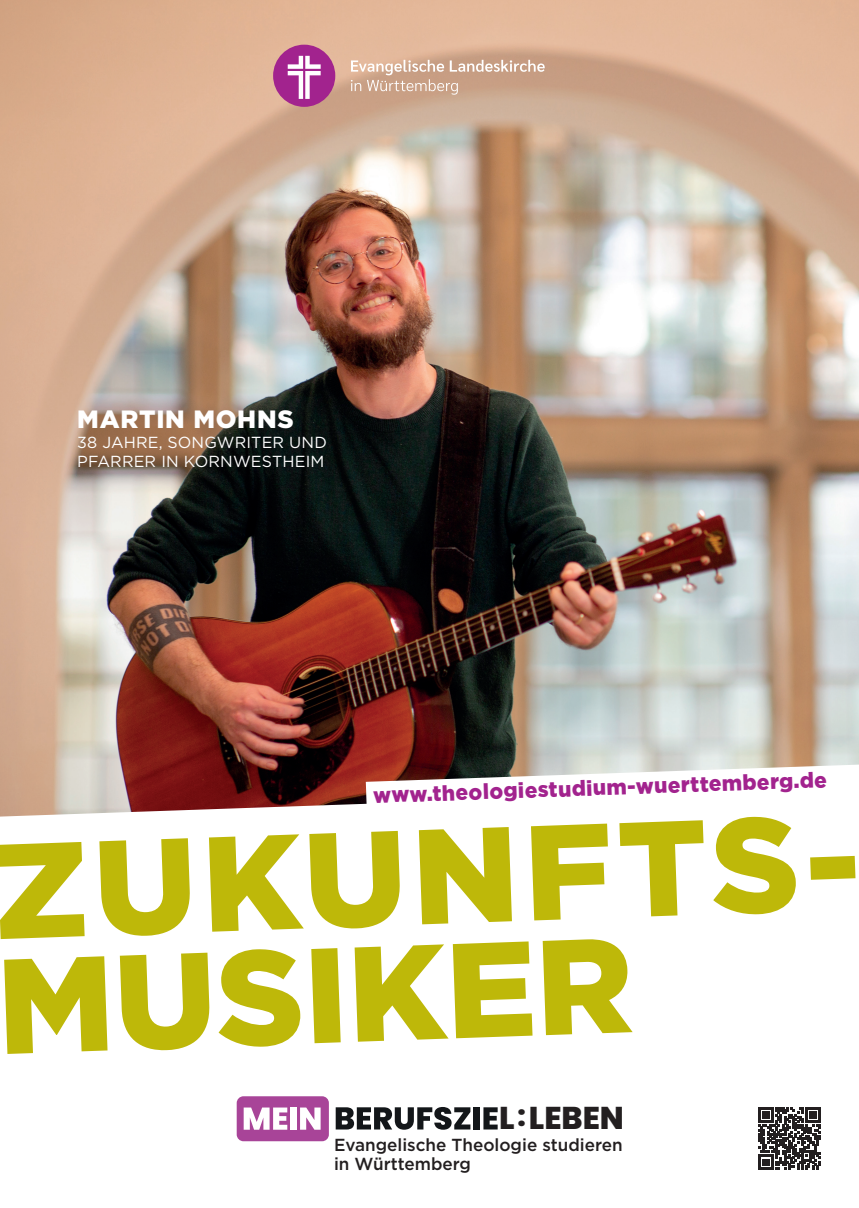
<style>
.page{position:relative;width:859px;height:1208px;background:#fff}
.page>*{position:absolute;margin:0;border:0;box-sizing:border-box;transform-origin:0 0}
.t1{font:900 134.6px/115px "Gotham";color:#beb809}
.t2{font:800 31.5px "Poppins";color:#231f20}
.t3{font:900 25px "Gotham";letter-spacing:.03em;color:#fff}
.t4{font:900 21.5px "Gotham";color:#a2238e}
.t5{font:500 17.4px/19px "Gotham";color:#231f20}
.t6{font:16px/19.2px "Gotham";letter-spacing:.01em;color:#fff}
.s1{font-size:28px}
</style>
<div class="page">
<img style="left:0;top:0;width:859px;height:786px">
<svg style="left:0;top:786px;width:366px;height:314px"></svg>
<svg style="left:366px;top:764px;width:493px;height:40px"></svg>
<div style="left:237px;top:1096px;width:92px;height:45px;background:#a84498;border-radius:7px"></div>
<svg style="left:244px;top:1107px;width:43px;height:22px"></svg>
<div style="left:290px;top:1107px;width:6px;height:22px;background:#fff"></div>
<svg style="left:300px;top:1107px;width:21px;height:22px"></svg>
<svg style="left:336px;top:1107px;width:134px;height:22px"></svg>
<div style="left:474px;top:1107px;width:6px;height:22px;background:#131619"></div>
<svg style="left:483px;top:1107px;width:15px;height:22px"></svg>
<div style="left:273px;top:45px;width:62px;height:62px;background:#a2238e;border-radius:50%"></div>
<svg style="left:288px;top:56px;width:33px;height:43px"></svg>
<svg style="left:351px;top:60px;width:194px;height:35px;background:#d2af99"></svg>
<svg style="left:758px;top:1107px;width:62px;height:62px"></svg>
<h3 class="t3" style="left:77px;top:402px;width:218px">MARTIN MOHNS</h3>
<p class="t6" style="left:77px;top:432px;width:251px">38 JAHRE, SONGWRITER UND<br>PFARRER IN KORNWESTHEIM</p>
<p class="t4" style="left:373px;top:780px;width:455px;rotate:-2deg">www.theologiestudium-wuerttemberg.de</p>
<h1 class="t1" style="left:-9px;top:832px;width:881px;rotate:-2deg">ZUKUNFTS-<br>MUSIKER</h1>
<h2 class="t2" style="left:499px;top:1100px;width:126px">L <span class="s1">:</span>LEBEN</h2>
<p class="t5" style="left:334px;top:1134px;width:290px">Evangelische Theologie studieren in Württemberg</p>
</div>
